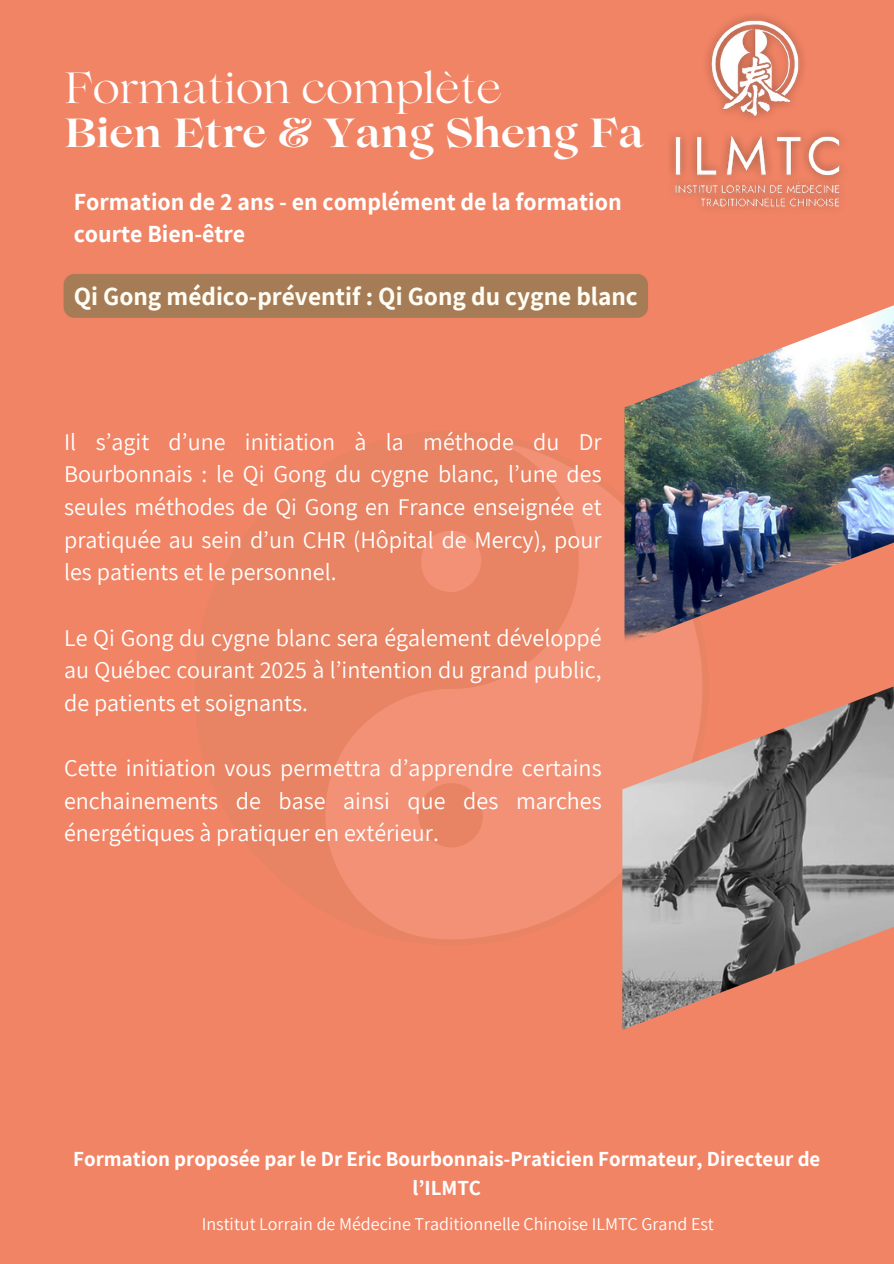
<style>
.page{position:relative;width:894px;height:1264px;background:#fff}
.page>*{position:absolute;margin:0;border:0;box-sizing:border-box;transform-origin:0 0}
.t1{font:43.5px "Lovelace";color:#fff}
.t2{font:700 40.5px "Lovelace";color:#fff}
.t3{font:700 25.5px "Assistant";color:#fffdf4}
.t4{font:24px/32.7px "Assistant";color:#fff;text-align:justify}
.t5{font:700 24px/32.7px "Assistant";color:#fff}
.t6{font:700 21px/29.2px "Assistant";color:#fff;text-align:center}
.t7{font:18px "Assistant";color:#fff}
</style>
<div class="page">
<div style="left:0;top:0;width:893px;height:1263px;background:#f18465"></div>
<svg style="left:325px;top:444px;width:376px;height:495px;fill:#f29175"></svg>
<img style="left:622px;top:666px;width:271px;height:363px">
<img style="left:670px;top:15px;width:172px;height:192px">
<div style="left:64px;top:274px;width:584px;height:44px;background:#a57c55;border-radius:11px"></div>
<img style="left:624px;top:305px;width:269px;height:339px">
<h4 class="t1" style="left:64px;top:71px;width:438px">Formation complète</h4>
<h2 class="t2" style="left:64px;top:118px;width:581px">Bien Etre &amp; Yang Sheng Fa</h2>
<h4 class="t5" style="left:74px;top:185px;width:549px">Formation de 2 ans - en complément de la formation courte Bien-être</h4>
<h1 class="t3" style="left:74px;top:279px;width:565px">Qi Gong médico-préventif : Qi Gong du cygne blanc</h1>
<h3 class="t4" style="left:64px;top:424px;width:539px">Il s’agit d’une initiation à la méthode du Dr Bourbonnais : le Qi Gong du cygne blanc, l’une des seules méthodes de Qi Gong en France enseignée et pratiquée au sein d’un CHR (Hôpital de Mercy), pour les patients et le personnel.</h3>
<p class="t4" style="left:64px;top:620px;width:539px">Le Qi Gong du cygne blanc sera également développé au Québec courant 2025 à l’intention du grand public, de patients et soignants.</p>
<p class="t4" style="left:64px;top:751px;width:539px">Cette initiation vous permettra d’apprendre certains enchainements de base ainsi que des marches énergétiques à pratiquer en extérieur.</p>
<p class="t6" style="left:73px;top:1143px;width:748px">Formation proposée par le Dr Eric Bourbonnais-Praticien Formateur, Directeur de l’ILMTC</p>
<h4 class="t7" style="left:202px;top:1211px;width:513px">Institut Lorrain de Médecine Traditionnelle Chinoise ILMTC Grand Est</h4>
</div>
